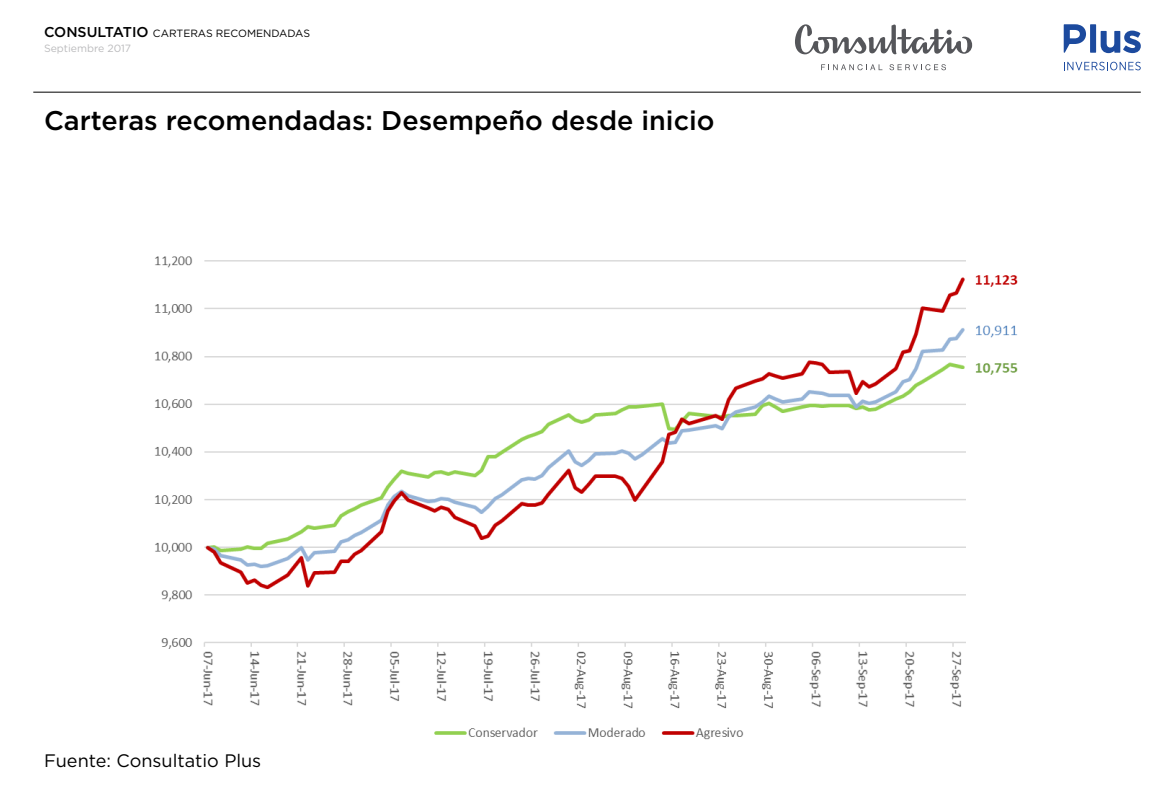
<style>
.page{position:relative;width:1170px;height:810px;background:#fff}
.page>*{position:absolute;margin:0;border:0;box-sizing:border-box;transform-origin:0 0}
.t1{font:500 27px "Gotham";color:#000}
.t2{font:18.15px "Gotham";color:#000}
.t3{font:10.5px "Gotham";color:#000}
.t4{font:10.5px "Gotham";color:#bbbbbd}
.s1{font-weight:500;font-size:14.25px}
</style>
<div class="page">
<hr style="left:33px;top:92px;width:1108px;height:1px;background:#000">
<svg style="left:1064px;top:62px;width:77px;height:8px"></svg>
<div style="left:1090px;top:24px;width:6px;height:29px;background:#1c4a9e"></div>
<svg style="left:1101px;top:31px;width:40px;height:22px"></svg>
<svg style="left:1064px;top:24px;width:22px;height:29px"></svg>
<svg style="left:795px;top:24px;width:177px;height:30px"></svg>
<svg style="left:821px;top:64px;width:61px;height:6px"></svg>
<svg style="left:889px;top:64px;width:57px;height:6px"></svg>
<img style="left:155px;top:256px;width:863px;height:484px">
<p class="t3" style="left:44px;top:27px;width:268px"><span class="s1">CONSULTATIO</span> CARTERAS RECOMENDADAS</p>
<p class="t4" style="left:44px;top:43px;width:89px">Septiembre 2017</p>
<p class="t1" style="left:44px;top:105px;width:672px">Carteras recomendadas: Desempeño desde inicio</p>
<p class="t2" style="left:44px;top:750px;width:219px">Fuente: Consultatio Plus</p>
</div>
